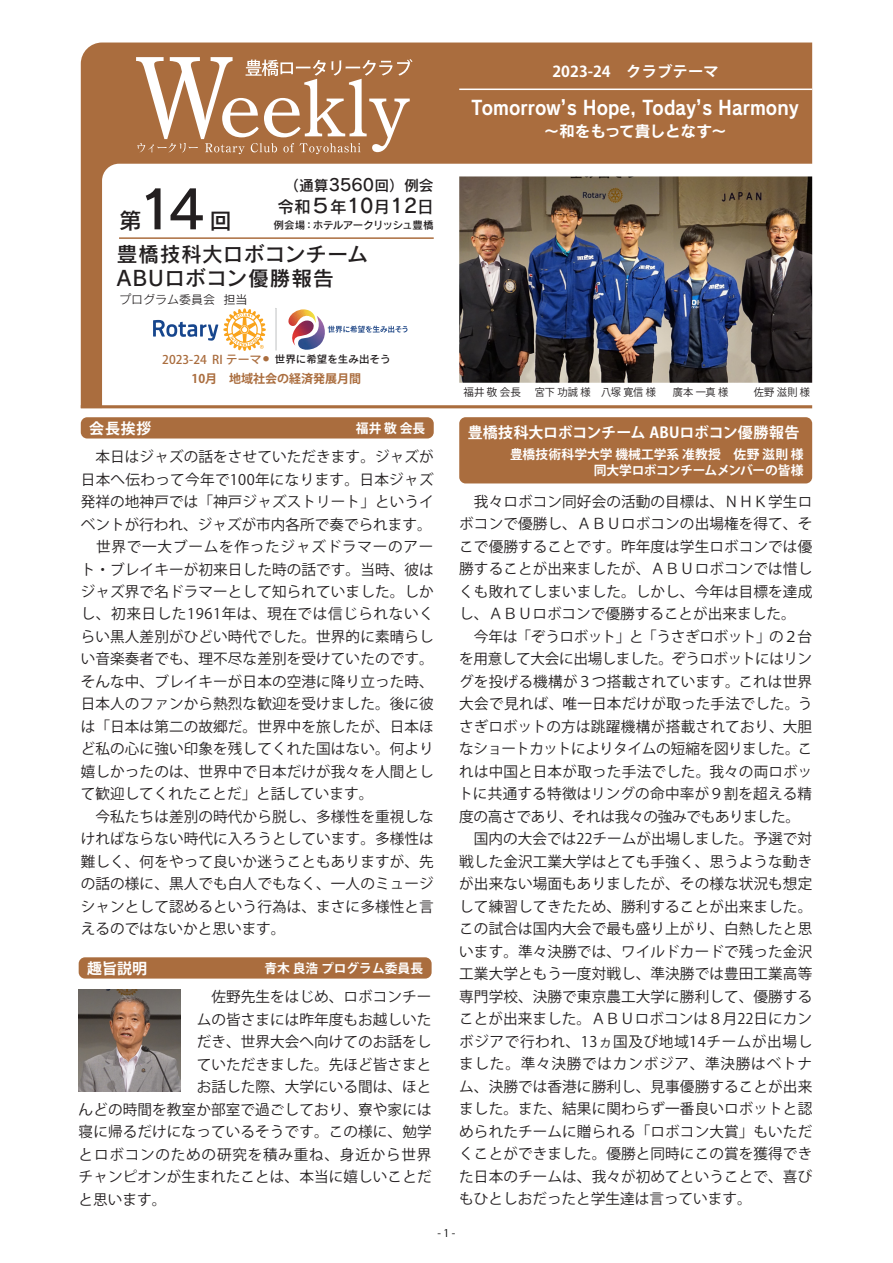
<style>
.page{position:relative;width:893px;height:1263px;background:#fff}
.page>*{position:absolute;margin:0;border:0;box-sizing:border-box;transform-origin:0 0}
.t1{font:52.5px "Rodin Pro DB";color:#231f20}
.t2{font:22.5px "Rodin Pro DB";color:#231f20}
.t3{font:20.7px/24px "Rodin Pro DB";letter-spacing:.03em;color:#231f20}
.t4{font:19.5px "Rodin Pro B";color:#fff;scale:.9 1}
.t5{font:16.65px "Rodin Pro DB";color:#231f20}
.t6{font:15.6px "Rodin Pro B";letter-spacing:-.015em;color:#fff}
.t7{font:700 15px "Koz Go Pro";color:#fff}
.t8{font:14.85px "Rodin Pro DB";color:#231f20}
.t9{font:14.7px/22.5px "Koz Go Pr 6 N";letter-spacing:.005em;color:#231f20}
.t10{font:14.7px "Koz Go Pr 6 N";letter-spacing:.05em;color:#231f20}
.t11{font:700 12.75px/15.3px "Koz Go Pro";color:#fff;text-align:right}
.t12{font:500 12px "Koz Go Pr 6 N";color:#aa6d3e}
.t13{font:700 12px "Koz Go Pro";color:#aa6d3e}
.t14{font:12px "Rodin Pro M";color:#231f20}
.t15{font:10.5px "Koz Go Pr 6 N";color:#231f20}
.t16{font:10.5px "Rodin Pro DB";letter-spacing:-.045em;color:#231f20}
.t17{font:10.5px "Koz Go Pro";color:#030303}
.s1{font-size:16.5px}
.s2{font-size:19.5px}
.s3{font-family:"Rodin Pro DB";font-weight:400;font-size:10.5px;color:#231f20}
</style>
<div class="page">
<div style="left:81px;top:43px;width:731px;height:362px;background:#aa6d3e"></div>
<svg style="left:102px;top:164px;width:711px;height:244px"></svg>
<hr style="left:459px;top:89px;width:353px;height:1px;background:#fff">
<svg style="left:136px;top:57px;width:276px;height:97px"></svg>
<hr style="left:81px;top:405px;width:731px;height:3px;background:#aa6d3e">
<svg style="left:153px;top:308px;width:113px;height:43px"></svg>
<svg style="left:276px;top:308px;width:1px;height:42px"></svg>
<svg style="left:288px;top:309px;width:119px;height:41px"></svg>
<hr style="left:119px;top:237px;width:315px;height:2px;background:#aa6d3e">
<div style="left:81px;top:417px;width:353px;height:21px;background:#aa6d3e;border-radius:6px"></div>
<div style="left:79px;top:957px;width:353px;height:21px;background:#aa6d3e;border-radius:6px"></div>
<div style="left:459px;top:417px;width:353px;height:66px;background:#aa6d3e;border-radius:6px"></div>
<img style="left:79px;top:989px;width:102px;height:102px">
<img style="left:459px;top:176px;width:353px;height:207px">
<p class="t8" style="left:284px;top:176px;width:151px">（通算<span class="s1">3560</span>回）例会</p>
<p class="t5" style="left:278px;top:196px;width:158px">令和<span class="s2">５</span>年<span class="s2">10</span>月<span class="s2">12</span>日</p>
<h1 class="t1" style="left:138px;top:175px;width:69px">14</h1>
<h2 class="t2" style="left:119px;top:206px;width:24px">第</h2>
<h2 class="t2" style="left:209px;top:206px;width:24px">回</h2>
<p class="t16" style="left:273px;top:218px;width:162px">例会場：ホテルアークリッシュ豊橋</p>
<h3 class="t3" style="left:117px;top:242px;width:253px">豊橋技科大ロボコンチーム<br>ABUロボコン優勝報告</h3>
<p class="t14" style="left:119px;top:292px;width:130px">プログラム委員会 担当</p>
<p class="t12" style="left:162px;top:352px;width:230px">2023-24 RI テーマ <sup>●</sup> <span class="s3">世界に希望を生み出そう</span></p>
<p class="t13" style="left:192px;top:370px;width:171px">10月　地域社会の経済発展月間</p>
<p class="t7" style="left:89px;top:418px;width:64px">会長挨拶</p>
<p class="t11" style="left:356px;top:421px;width:71px">福井 敬 会長</p>
<p class="t9" style="left:81px;top:446px;width:355px">　本日はジャズの話をさせていただきます。ジャズが日本へ伝わって今年で100年になります。日本ジャズ発祥の地神戸では「神戸ジャズストリート」というイベントが行われ、ジャズが市内各所で奏でられます。　世界で一大ブームを作ったジャズドラマーのアート・ブレイキーが初来日した時の話です。当時、彼はジャズ界で名ドラマーとして知られていました。しかし、初来日した1961年は、現在では信じられないくらい黒人差別がひどい時代でした。世界的に素晴らしい音楽奏者でも、理不尽な差別を受けていたのです。そんな中、ブレイキーが日本の空港に降り立った時、日本人のファンから熱烈な歓迎を受けました。後に彼は「日本は第二の故郷だ。世界中を旅したが、日本ほど私の心に強い印象を残してくれた国はない。何より嬉しかったのは、世界中で日本だけが我々を人間として歓迎してくれたことだ」と話しています。<br>　今私たちは差別の時代から脱し、多様性を重視しなければならない時代に入ろうとしています。多様性は難しく、何をやって良いか迷うこともありますが、先の話の様に、黒人でも白人でもなく、一人のミュージシャンとして認めるという行為は、まさに多様性と言えるのではないかと思います。</p>
<p class="t7" style="left:87px;top:959px;width:61px">趣旨説明</p>
<p class="t11" style="left:264px;top:961px;width:160px">青木 良浩 プログラム委員長</p>
<p class="t9" style="left:197px;top:986px;width:236px">　佐野先生をはじめ、ロボコンチー</p>
<p class="t9" style="left:197px;top:1008px;width:236px">ムの皆さまには昨年度もお越しいた</p>
<p class="t9" style="left:197px;top:1031px;width:236px">だき、世界大会へ向けてのお話をし</p>
<p class="t9" style="left:197px;top:1053px;width:236px">ていただきました。先ほど皆さまと</p>
<p class="t9" style="left:197px;top:1076px;width:236px">お話した際、大学にいる間は、ほと</p>
<p class="t9" style="left:79px;top:1098px;width:355px">んどの時間を教室か部室で過ごしており、寮や家には</p>
<p class="t9" style="left:79px;top:1121px;width:355px">寝に帰るだけになっているそうです。この様に、勉学</p>
<p class="t10" style="left:79px;top:1146px;width:354px">とロボコンのための研究を積み重ね、身近から世界</p>
<p class="t9" style="left:79px;top:1166px;width:355px">チャンピオンが生まれたことは、本当に嬉しいことだ</p>
<p class="t9" style="left:79px;top:1188px;width:89px">と思います。</p>
<p class="t7" style="left:552px;top:62px;width:168px">2023-24　クラブテーマ</p>
<h3 class="t4" style="left:472px;top:94px;width:365px">Tomorrow’s Hope, Today’s Harmony</h3>
<p class="t6" style="left:544px;top:121px;width:184px">～和をもって貴しとなす～</p>
<p class="t15" style="left:463px;top:386px;width:59px">福井 敬 会長</p>
<p class="t15" style="left:535px;top:386px;width:123px">宮下 功誠 様 八塚 寛信 様</p>
<p class="t15" style="left:673px;top:386px;width:57px">廣本 一真 様</p>
<p class="t15" style="left:754px;top:386px;width:58px">佐野 滋則 様</p>
<p class="t7" style="left:468px;top:423px;width:333px">豊橋技科大ロボコンチーム ABUロボコン優勝報告</p>
<p class="t11" style="left:510px;top:448px;width:295px">豊橋技術科学大学 機械工学系 准教授　佐野 滋則 様同大学ロボコンチームメンバーの皆様</p>
<p class="t9" style="left:458px;top:491px;width:356px">　我々ロボコン同好会の活動の目標は、ＮＨＫ学生ロボコンで優勝し、ＡＢＵロボコンの出場権を得て、そこで優勝することです。昨年度は学生ロボコンでは優勝することが出来ましたが、ＡＢＵロボコンでは惜しくも敗れてしまいました。しかし、今年は目標を達成し、ＡＢＵロボコンで優勝することが出来ました。　今年は「ぞうロボット」と「うさぎロボット」の２台を用意して大会に出場しました。ぞうロボットにはリングを投げる機構が３つ搭載されています。これは世界大会で見れば、唯一日本だけが取った手法でした。うさぎロボットの方は跳躍機構が搭載されており、大胆なショートカットによりタイムの短縮を図りました。これは中国と日本が取った手法でした。我々の両ロボットに共通する特徴はリングの命中率が９割を超える精度の高さであり、それは我々の強みでもありました。　国内の大会では22チームが出場しました。予選で対戦した金沢工業大学はとても手強く、思うような動きが出来ない場面もありましたが、その様な状況も想定して練習してきたため、勝利することが出来ました。この試合は国内大会で最も盛り上がり、白熱したと思います。準々決勝では、ワイルドカードで残った金沢工業大学ともう一度対戦し、準決勝では豊田工業高等専門学校、決勝で東京農工大学に勝利して、優勝することが出来ました。ＡＢＵロボコンは８月22日にカンボジアで行われ、13ヵ国及び地域14チームが出場しました。準々決勝ではカンボジア、準決勝はベトナム、決勝では香港に勝利し、見事優勝することが出来ました。また、結果に関わらず一番良いロボットと認められたチームに贈られる「ロボコン大賞」もいただくことができました。優勝と同時にこの賞を獲得できた日本のチームは、我々が初めてということで、喜びもひとしおだったと学生達は言っています。</p>
<p class="t17" style="left:438px;top:1227px;width:19px">- 1 -</p>
</div>
